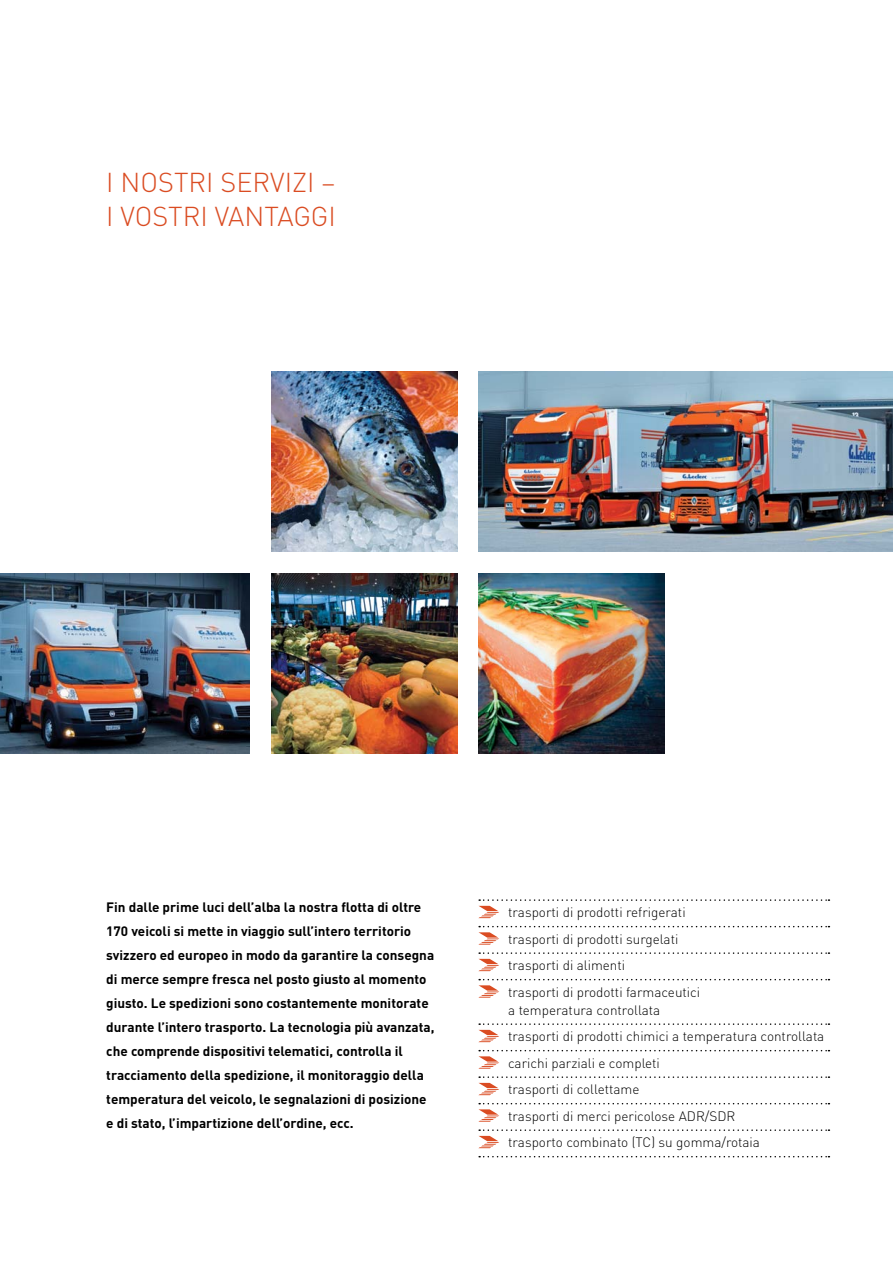
<style>
.page{position:relative;width:893px;height:1263px;background:#fff}
.page>*{position:absolute;margin:0;border:0;box-sizing:border-box;transform-origin:0 0}
.t1{font:300 27px/34.5px "DIN";color:#da4c22}
.t2{font:700 13.5px/24px "DIN";color:#000}
.Aufzählungen{font:300 13.5px/18px "DIN";color:#000}
</style>
<div class="page">
<svg style="left:479px;top:1156px;width:350px;height:1px"></svg>
<svg style="left:478px;top:899px;width:351px;height:19px"></svg>
<svg style="left:478px;top:926px;width:351px;height:19px"></svg>
<svg style="left:478px;top:952px;width:351px;height:19px"></svg>
<svg style="left:478px;top:979px;width:351px;height:19px"></svg>
<svg style="left:478px;top:1023px;width:351px;height:19px"></svg>
<svg style="left:478px;top:1050px;width:351px;height:19px"></svg>
<svg style="left:478px;top:1076px;width:351px;height:19px"></svg>
<svg style="left:478px;top:1103px;width:351px;height:19px"></svg>
<svg style="left:478px;top:1129px;width:351px;height:19px"></svg>
<img style="left:271px;top:573px;width:186px;height:180px">
<img style="left:0;top:573px;width:250px;height:180px">
<img style="left:271px;top:372px;width:186px;height:180px">
<img style="left:478px;top:372px;width:415px;height:180px">
<img style="left:478px;top:573px;width:186px;height:180px">
<p class="t1" style="left:106px;top:165px;width:231px">I NOSTRI SERVIZI –<br>I VOSTRI VANTAGGI</p>
<p class="t2" style="left:106px;top:894px;width:330px">Fin dalle prime luci dell’alba la nostra flotta di oltre 170 veicoli si mette in viaggio sull’intero territorio svizzero ed europeo in modo da garantire la consegna di merce sempre fresca nel posto giusto al momento giusto. Le spedizioni sono costantemente monitorate durante l’intero trasporto. La tecnologia più avanzata, che comprende dispositivi telematici, controlla il tracciamento della spedizione, il monitoraggio della temperatura del veicolo, le segnalazioni di posizione e di stato, l’impartizione dell’ordine, ecc.</p>
<p class="Aufzählungen" style="left:508px;top:903px;width:179px">trasporti di prodotti refrigerati</p>
<p class="Aufzählungen" style="left:508px;top:930px;width:172px">trasporti di prodotti surgelati</p>
<p class="Aufzählungen" style="left:508px;top:956px;width:119px">trasporti di alimenti</p>
<p class="Aufzählungen" style="left:508px;top:983px;width:194px">trasporti di prodotti farmaceutici a temperatura controllata</p>
<p class="Aufzählungen" style="left:508px;top:1027px;width:318px">trasporti di prodotti chimici a temperatura controllata</p>
<p class="Aufzählungen" style="left:508px;top:1054px;width:153px">carichi parziali e completi</p>
<p class="Aufzählungen" style="left:508px;top:1080px;width:133px">trasporti di collettame</p>
<p class="Aufzählungen" style="left:508px;top:1107px;width:229px">trasporti di merci pericolose ADR/SDR</p>
<p class="Aufzählungen" style="left:508px;top:1133px;width:253px">trasporto combinato (TC) su gomma/rotaia</p>
</div>
